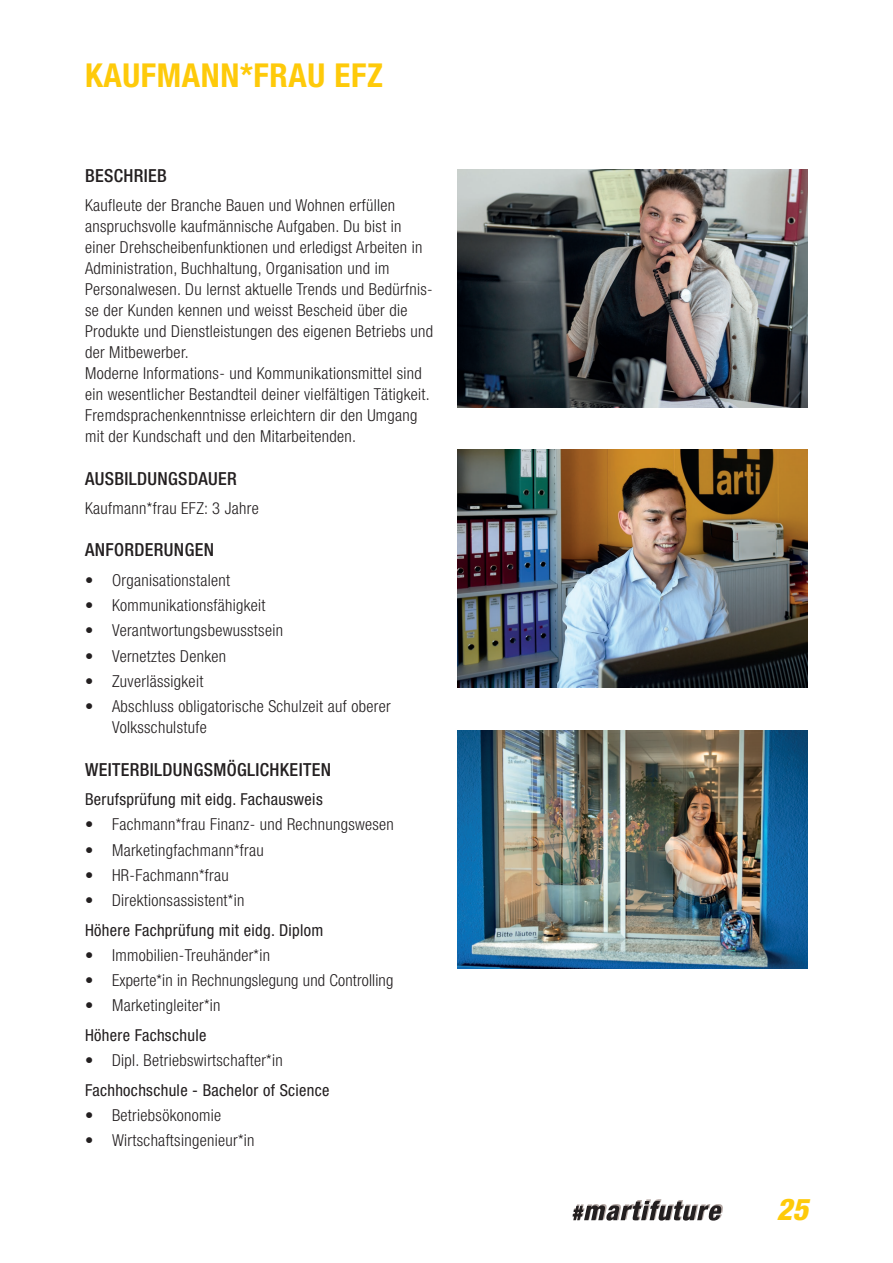
<style>
.page{position:relative;width:893px;height:1263px;background:#fff}
.page>*{position:absolute;margin:0;border:0;box-sizing:border-box;transform-origin:0 0}
.t1{font:700 condensed 33px "Helvetica Neue LT Std";letter-spacing:.02em;color:#feca0a}
.t2{font:italic 800 condensed 30px "Helvetica Neue LT Std";color:#feca0a}
.t3{font:500 condensed 18px "Helvetica Neue LT Std";letter-spacing:.02em;color:#231f20}
.t4{font:300 condensed 16.5px/21px "Helvetica Neue LT Std";letter-spacing:.02em;color:#231f20}
.t5{font:condensed 16.5px "Helvetica Neue LT Std";letter-spacing:.02em;color:#231f20}
</style>
<div class="page">
<img style="left:457px;top:450px;width:351px;height:238px">
<img style="left:457px;top:730px;width:351px;height:238px">
<img style="left:457px;top:169px;width:351px;height:238px">
<hr style="left:0;top:598px;width:1px;height:64px;background:#feca0a">
<svg style="left:573px;top:1199px;width:150px;height:21px"></svg>
<h1 class="t1" style="left:85px;top:56px;width:299px">KAUFMANN*FRAU EFZ</h1>
<p class="t3" style="left:85px;top:165px;width:83px">BESCHRIEB</p>
<p class="t4" style="left:85px;top:195px;width:350px">Kaufleute der Branche Bauen und Wohnen erfüllen anspruchsvolle kaufmännische Aufgaben. Du bist in einer Drehscheibenfunktionen und erledigst Arbeiten in Administration, Buchhaltung, Organisation und im Personalwesen. Du lernst aktuelle Trends und Bedürfnis&shy;se der Kunden kennen und weisst Bescheid über die Produkte und Dienstleistungen des eigenen Betriebs und der Mitbewerber.<br>Moderne Informations- und Kommunikationsmittel sind ein wesentlicher Bestandteil deiner vielfältigen Tätigkeit.<br>Fremdsprachenkenntnisse erleichtern dir den Umgang mit der Kundschaft und den Mitarbeitenden.</p>
<p class="t3" style="left:85px;top:467px;width:153px">AUSBILDUNGSDAUER</p>
<p class="t4" style="left:85px;top:498px;width:175px">Kaufmann*frau EFZ: 3 Jahre</p>
<p class="t3" style="left:85px;top:539px;width:130px">ANFORDERUNGEN</p>
<p class="t4" style="left:85px;top:569px;width:147px">• Organisationstalent</p>
<p class="t4" style="left:85px;top:595px;width:182px">• Kommunikationsfähigkeit</p>
<p class="t4" style="left:85px;top:620px;width:200px">• Verantwortungsbewusstsein</p>
<p class="t4" style="left:85px;top:645px;width:143px">• Vernetztes Denken</p>
<p class="t4" style="left:85px;top:670px;width:120px">• Zuverlässigkeit</p>
<p class="t4" style="left:112px;top:696px;width:280px;text-indent:-27px">• Abschluss obligatorische Schulzeit auf oberer<br>Volksschulstufe</p>
<p class="t3" style="left:85px;top:758px;width:248px">WEITERBILDUNGSMÖGLICHKEITEN</p>
<p class="t5" style="left:85px;top:789px;width:239px">Berufsprüfung mit eidg. Fachausweis</p>
<p class="t4" style="left:85px;top:814px;width:310px">• Fachmann*frau Finanz- und Rechnungswesen</p>
<p class="t4" style="left:85px;top:839px;width:180px">• Marketingfachmann*frau</p>
<p class="t4" style="left:85px;top:864px;width:145px">• HR-Fachmann*frau</p>
<p class="t4" style="left:85px;top:889px;width:161px">• Direktionsassistent*in</p>
<p class="t5" style="left:85px;top:920px;width:240px">Höhere Fachprüfung mit eidg. Diplom</p>
<p class="t4" style="left:85px;top:944px;width:187px">• Immobilien-Treuhänder*in</p>
<p class="t4" style="left:85px;top:969px;width:310px">• Experte*in in Rechnungslegung und Controlling</p>
<p class="t4" style="left:85px;top:995px;width:137px">• Marketingleiter*in</p>
<p class="t5" style="left:85px;top:1025px;width:123px">Höhere Fachschule</p>
<p class="t4" style="left:85px;top:1049px;width:199px">• Dipl. Betriebswirtschafter*in</p>
<p class="t5" style="left:85px;top:1080px;width:246px">Fachhochschule - Bachelor of Science</p>
<p class="t4" style="left:85px;top:1104px;width:138px">• Betriebsökonomie</p>
<p class="t4" style="left:85px;top:1129px;width:171px">• Wirtschaftsingenieur*in</p>
<h2 class="t2" style="left:777px;top:1191px;width:33px">25</h2>
</div>
